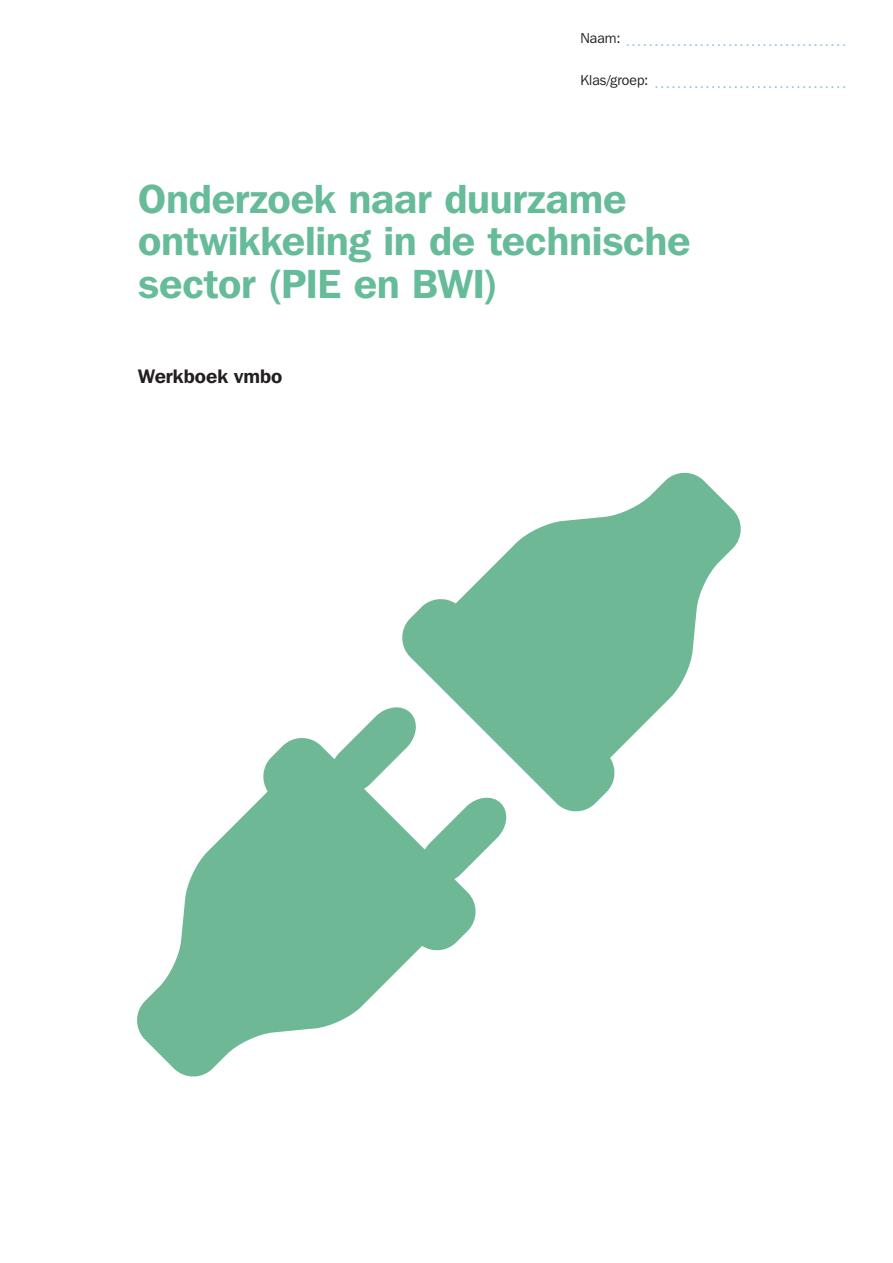
<style>
.page{position:relative;width:893px;height:1263px;background:#fff}
.page>*{position:absolute;margin:0;border:0;box-sizing:border-box;transform-origin:0 0}
.t1{font:600 40.5px/42.6px "Franklin Gothic IT Cby BT";letter-spacing:-.005em;color:#6b9}
.t2{font:600 19.5px "Franklin Gothic IT Cby BT";color:#231f20}
.t3{font:14.25px "Franklin Gothic IT Cby BT";letter-spacing:.005em;color:#95c4d7}
</style>
<div class="page">
<svg style="left:402px;top:472px;width:339px;height:340px;fill:#6fb896"></svg>
<svg style="left:137px;top:704px;width:372px;height:373px"></svg>
<p class="t3" style="left:580px;top:32px;width:267px"><sup>Naam:</sup> .......................................</p>
<p class="t3" style="left:580px;top:74px;width:267px"><sup>Klas/groep:</sup> ..................................</p>
<h1 class="t1" style="left:138px;top:176px;width:554px">Onderzoek naar duurzame ontwikkeling in de technische sector (PIE en BWI)</h1>
<h2 class="t2" style="left:138px;top:364px;width:146px">Werkboek vmbo</h2>
</div>
